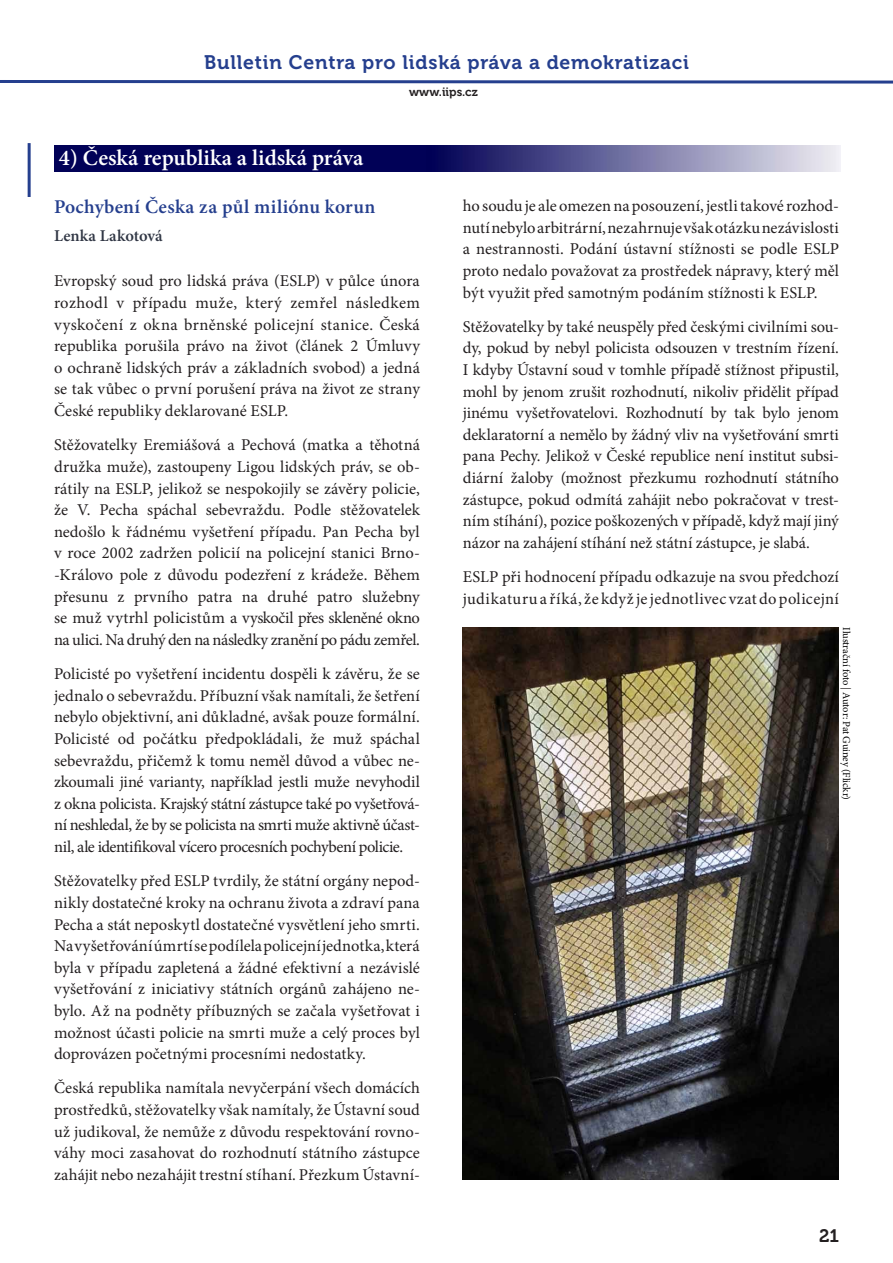
<style>
.page{position:relative;width:893px;height:1263px;background:#fff}
.page>*{position:absolute;margin:0;border:0;box-sizing:border-box;transform-origin:0 0}
.t1{font:600 22.5px "Minion Pro";color:#fff}
.t2{font:19.5px "Museo 700";letter-spacing:.04em;color:#253f8e}
.t3{font:600 19.5px "Minion Pro";letter-spacing:.015em;color:#253f8e}
.t4{font:18px "Museo 700";color:#231f20}
.t5{font:16.5px/21.6px "Minion Pro";color:#231f20;text-align:justify}
.t6{font:600 16.5px "Minion Pro";letter-spacing:.005em;color:#303644}
.t7{font:12px "Museo 700";color:#231f20}
.t8{font:10.5px "Minion Pro";letter-spacing:-.015em;color:#000}
.s1{color:#231f20}
</style>
<div class="page">
<svg style="left:0;top:80px;width:893px;height:4px"></svg>
<img style="left:54px;top:145px;width:786px;height:26px">
<hr style="left:28px;top:143px;width:3px;height:54px;background:#253f8e">
<img style="left:463px;top:627px;width:376px;height:553px">
<p class="t2" style="left:204px;top:51px;width:486px">Bulletin Centra pro lidská práva a demokratizaci</p>
<p class="t7" style="left:409px;top:85px;width:70px">www.iips.cz</p>
<h1 class="t1" style="left:59px;top:142px;width:306px">4) Česká republika a lidská práva</h1>
<p class="t3" style="left:54px;top:194px;width:323px">Pochybení Česka za půl miliónu korun</p>
<p class="t6" style="left:54px;top:225px;width:110px">Lenka Lakotová</p>
<p class="t5" style="left:54px;top:270px;width:367px">Evropský soud pro lidská práva (ESLP) v půlce února rozhodl v případu muže, který zemřel následkem vyskočení z okna brněnské policejní stanice. Česká republika porušila právo na život (článek 2 Úmluvy o ochraně lidských práv a základních svobod) a jedná se tak vůbec o první porušení práva na život ze strany České republiky deklarované ESLP.</p>
<p class="t5" style="left:54px;top:434px;width:367px">Stěžovatelky Eremiášová a Pechová (matka a těhotná družka muže), zastoupeny Ligou lidských práv, se ob&shy;rátily na ESLP, jelikož se nespokojily se závěry policie, že V. Pecha spáchal sebevraždu. Podle stěžovatelek nedošlo k řádnému vyšetření případu. Pan Pecha byl v roce 2002 zadržen policií na policejní stanici Brno--Královo pole z důvodu podezření z krádeže. Během přesunu z prvního patra na druhé patro služebny se muž vytrhl policistům a vyskočil přes skleněné okno na ulici. Na druhý den na následky zranění po pádu zemřel.</p>
<p class="t5" style="left:54px;top:663px;width:367px">Policisté po vyšetření incidentu dospěli k závěru, že se jednalo o sebevraždu. Příbuzní však namítali, že šetření nebylo objektivní, ani důkladné, avšak pouze formální.<br>Policisté od počátku předpokládali, že muž spáchal sebevraždu, přičemž k tomu neměl důvod a vůbec ne&shy;zkoumali jiné varianty, například jestli muže nevyhodil z okna policista. Krajský státní zástupce také po vyšetřová&shy;ní neshledal, že by se policista na smrti muže aktivně účast&shy;nil, ale identifikoval vícero procesních pochybení policie.</p>
<p class="t5" style="left:54px;top:870px;width:367px">Stěžovatelky před ESLP tvrdily, že státní orgány nepod&shy;nikly dostatečné kroky na ochranu života a zdraví pana Pecha a stát neposkytl dostatečné vysvětlení jeho smrti.<br>Na vyšetřování úmrtí se podílela policejní jednotka, která byla v případu zapletená a žádné efektivní a nezávislé vyšetřování z iniciativy státních orgánů zahájeno ne&shy;bylo. Až na podněty příbuzných se začala vyšetřovat i možnost účasti policie na smrti muže a celý proces byl doprovázen početnými procesními nedostatky.</p>
<p class="t5" style="left:54px;top:1077px;width:367px">Česká republika namítala nevyčerpání všech domácích prostředků, stěžovatelky však namítaly, že Ústavní soud už judikoval, že nemůže z důvodu respektování rovno&shy;váhy moci zasahovat do rozhodnutí státního zástupce zahájit nebo nezahájit trestní stíhaní. Přezkum Ústavní-</p>
<p class="t5" style="left:463px;top:195px;width:378px">ho soudu je ale omezen na posouzení, jestli takové rozhod&shy;nutí nebylo arbitrární, nezahrnuje však otázku nezávislosti a nestrannosti. Podání ústavní stížnosti se podle ESLP proto nedalo považovat za prostředek nápravy, který měl být využit před samotným podáním stížnosti k ESLP.</p>
<p class="t5" style="left:463px;top:316px;width:378px">Stěžovatelky by také neuspěly před českými civilními sou&shy;dy, pokud by nebyl policista odsouzen v trestním řízení.<br>I kdyby Ústavní soud v tomhle případě stížnost připustil, mohl by jenom zrušit rozhodnutí, nikoliv přidělit případ jinému vyšetřovatelovi. Rozhodnutí by tak bylo jenom deklaratorní a nemělo by žádný vliv na vyšetřování smrti pana Pechy. Jelikož v České republice není institut subsi&shy;diární žaloby (možnost přezkumu rozhodnutí státního zástupce, pokud odmítá zahájit nebo pokračovat v trest&shy;ním stíhání), pozice poškozených v případě, když mají jiný názor na zahájení stíhání než státní zástupce, je slabá.</p>
<p class="t5" style="left:463px;top:566px;width:378px">ESLP při hodnocení případu odkazuje na svou předchozí judikaturu a říká, že když je jednotlivec vzat do policejní</p>
<p class="t8" style="left:853px;top:627px;width:174px;rotate:90deg">Ilustrační foto <span class="s1">|</span> Autor: Pat Guiney (Flickr)</p>
<p class="t4" style="left:819px;top:1226px;width:22px">21</p>
</div>
